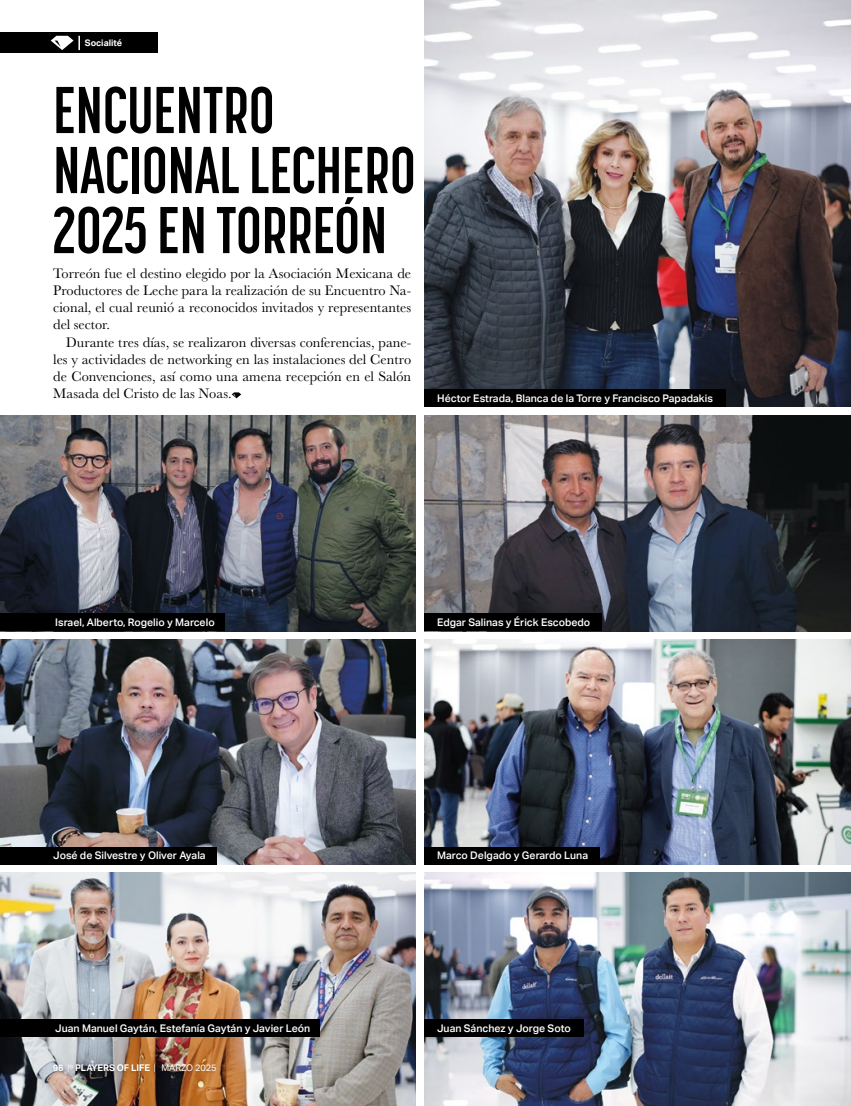
<style>
.page{position:relative;width:851px;height:1106px;background:#fff}
.page>*{position:absolute;margin:0;border:0;box-sizing:border-box;transform-origin:0 0}
.t1{font:700 65.4px/60px "Korolev Compressed";letter-spacing:-.005em;color:#000}
.t2{font:14.25px/17.2px "Baskerville URW";color:#000;text-align:justify}
.t3{font:500 10.5px "Aktiv Grotesk";color:#fff}
.t4{font:700 9.15px "Aktiv Grotesk";letter-spacing:-.01em;color:#fff}
.t5{font:700 9px "Aktiv Grotesk";color:#fff}
.s1{font-weight:300}
.s2{font-weight:400}
</style>
<div class="page">
<div style="left:0;top:33px;width:158px;height:20px;background:#000"></div>
<svg style="left:51px;top:36px;width:29px;height:14px"></svg>
<img style="left:424px;top:0;width:426px;height:406px">
<svg style="left:232px;top:392px;width:9px;height:6px"></svg>
<img style="left:424px;top:872px;width:426px;height:234px">
<img style="left:424px;top:640px;width:426px;height:224px">
<img style="left:424px;top:415px;width:426px;height:216px">
<img style="left:0;top:640px;width:416px;height:224px">
<img style="left:0;top:415px;width:416px;height:216px">
<img style="left:0;top:872px;width:416px;height:234px">
<div style="left:424px;top:389px;width:302px;height:17px;background:#000"></div>
<div style="left:424px;top:1019px;width:159px;height:17px;background:#000"></div>
<div style="left:424px;top:613px;width:177px;height:18px;background:#000"></div>
<div style="left:424px;top:847px;width:175px;height:17px;background:#000"></div>
<div style="left:0;top:1019px;width:320px;height:17px;background:#000"></div>
<div style="left:0;top:613px;width:224px;height:18px;background:#000"></div>
<div style="left:0;top:847px;width:217px;height:17px;background:#000"></div>
<div style="left:52px;top:1065px;width:165px;height:9px;background:#000;opacity:.15"></div>
<p class="t5" style="left:85px;top:38px;width:39px">Socialité</p>
<h1 class="t1" style="left:53px;top:80px;width:364px">ENCUENTRO<br>NACIONAL LECHERO<br>2025 EN TORREÓN</h1>
<p class="t2" style="left:53px;top:264px;width:359px">Torreón fue el destino elegido por la Asociación Mexicana de Productores de Leche para la realización de su Encuentro Na&shy;cional, el cual reunió a reconocidos invitados y representantes del sector.</p>
<p class="t2" style="left:53px;top:333px;width:359px;text-indent:13px">Durante tres días, se realizaron diversas conferencias, pane&shy;les y actividades de networking en las instalaciones del Centro de Convenciones, así como una amena recepción en el Salón Masada del Cristo de las Noas.</p>
<p class="t3" style="left:437px;top:392px;width:277px">Héctor Estrada, Blanca de la Torre y Francisco Papadakis</p>
<p class="t3" style="left:55px;top:616px;width:161px">Israel, Alberto, Rogelio y Marcelo</p>
<p class="t3" style="left:437px;top:616px;width:154px">Edgar Salinas y Érick Escobedo</p>
<p class="t3" style="left:53px;top:849px;width:154px">José de Silvestre y Oliver Ayala</p>
<p class="t3" style="left:55px;top:1022px;width:256px">Juan Manuel Gaytán, Estefanía Gaytán y Javier León</p>
<p class="t4" style="left:53px;top:1062px;width:165px">96 <span class="s1">|</span> PLAYERS OF LIFE <span class="s1">|</span> <span class="s2">MARZO 2025</span></p>
<p class="t3" style="left:437px;top:849px;width:152px">Marco Delgado y Gerardo Luna</p>
<p class="t3" style="left:437px;top:1022px;width:135px">Juan Sánchez y Jorge Soto</p>
</div>
